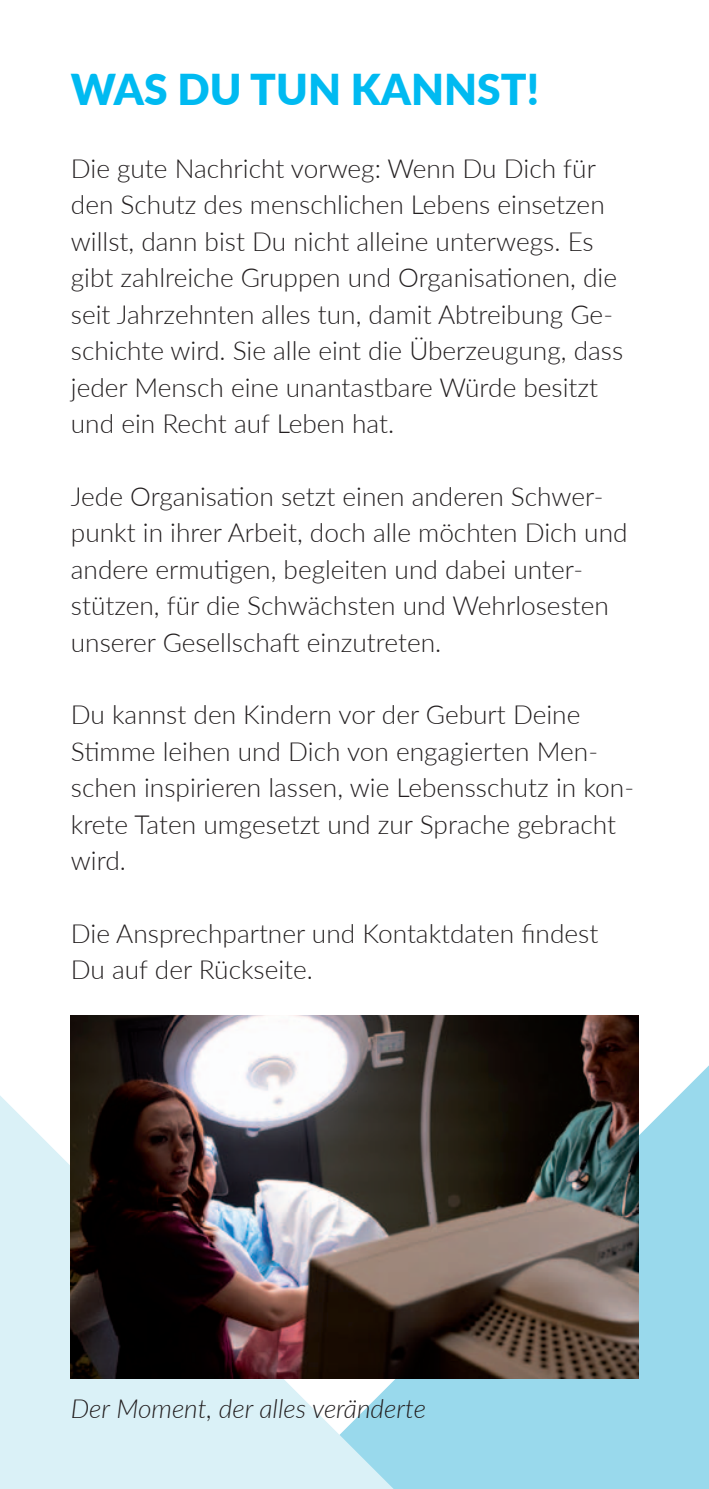
<style>
.page{position:relative;width:709px;height:1489px;background:#fff}
.page>*{position:absolute;margin:0;border:0;box-sizing:border-box;transform-origin:0 0}
.t1{font:900 42.5px "Lato";color:#00baf1}
.t2{font:300 26.25px/36.5px "Lato";color:#231f20}
.t3{font:italic 300 26.25px "Lato";color:#231f20}
</style>
<div class="page">
<div style="left:393px;top:1065px;width:316px;height:423px;background:#99d9ec"></div>
<svg style="left:0;top:1095px;width:393px;height:393px;background:#d8eff4"></svg>
<img style="left:71px;top:1015px;width:567px;height:363px">
<p class="t1" style="left:71px;top:58px;width:469px">WAS DU TUN KANNST!</p>
<p class="t2" style="left:71px;top:149px;width:554px">Die gute Nachricht vorweg: Wenn Du Dich für den Schutz des menschlichen Lebens einsetzen willst, dann bist Du nicht alleine unterwegs. Es gibt zahlreiche Gruppen und Organisationen, die seit Jahrzehnten alles tun, damit Abtreibung Ge&shy;schichte wird. Sie alle eint die Überzeugung, dass jeder Mensch eine unantastbare Würde besitzt und ein Recht auf Leben hat.</p>
<p class="t2" style="left:71px;top:477px;width:558px">Jede Organisation setzt einen anderen Schwer&shy;punkt in ihrer Arbeit, doch alle möchten Dich und andere ermutigen, begleiten und dabei unter&shy;stützen, für die Schwächsten und Wehrlosesten unserer Gesellschaft einzutreten.</p>
<p class="t2" style="left:71px;top:695px;width:565px">Du kannst den Kindern vor der Geburt Deine Stimme leihen und Dich von engagierten Men&shy;schen inspirieren lassen, wie Lebensschutz in kon&shy;krete Taten umgesetzt und zur Sprache gebracht wird.</p>
<p class="t2" style="left:71px;top:914px;width:529px">Die Ansprechpartner und Kontaktdaten findest<br>Du auf der Rückseite.</p>
<p class="t3" style="left:71px;top:1390px;width:356px">Der Moment, der alles veränderte</p>
</div>
